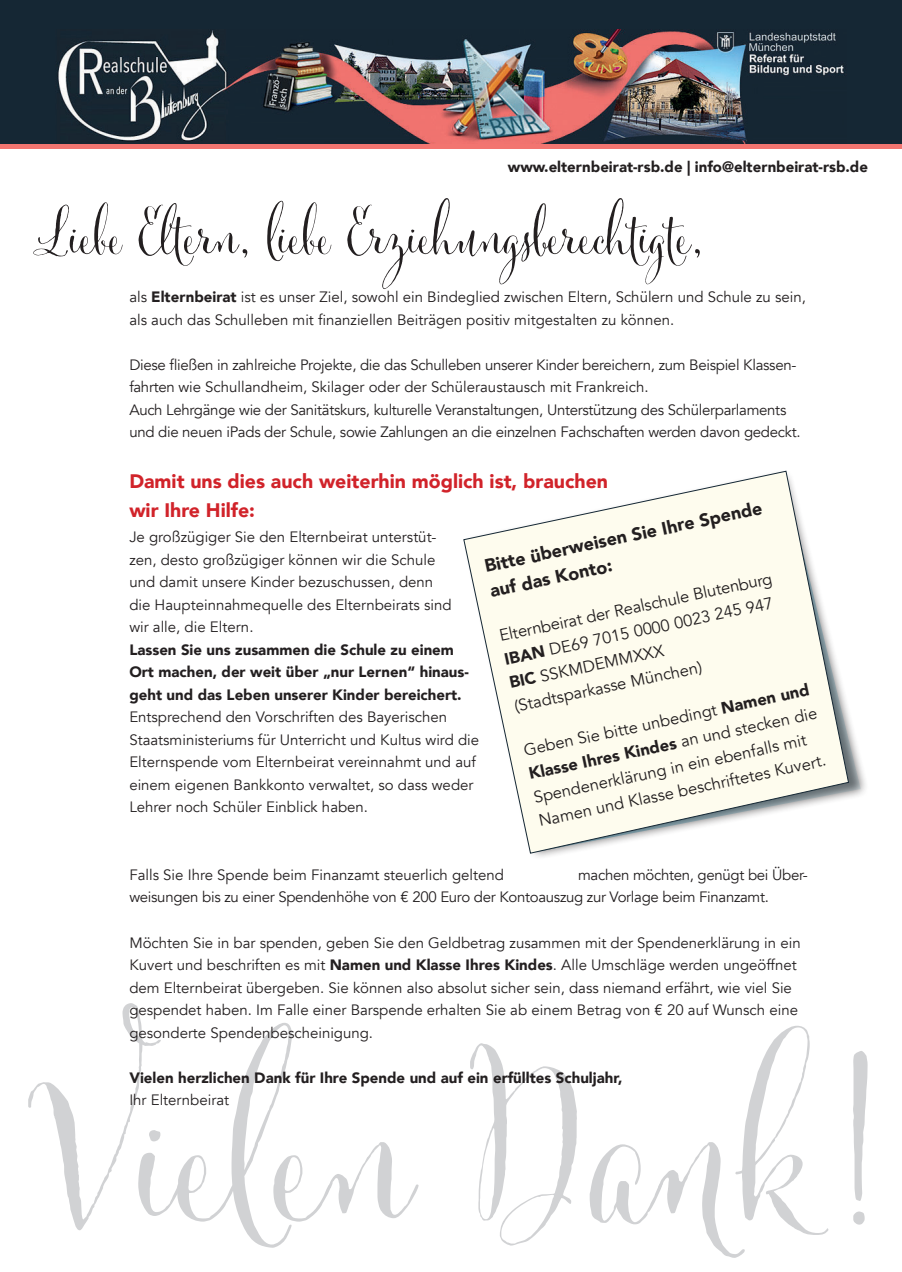
<style>
.page{position:relative;width:902px;height:1272px;background:#fff}
.page>*{position:absolute;margin:0;border:0;box-sizing:border-box;transform-origin:0 0}
.t1{font:246px "Cantoni Pro";color:#d1d2d4}
.t2{font:66px "Cantoni Pro";color:#231f20}
.t3{font:900 19.5px/28.5px "Avenir";color:#d1232a}
.t4{font:900 18px/25.5px "Avenir";color:#231f20}
.t5{font:16.5px/24px "Avenir";color:#231f20}
.t6{font:15px/22.5px "Avenir";color:#231f20}
.t7{font:15px/22.5px "Avenir";letter-spacing:-.02em;color:#231f20}
.t8{font:900 15px/22.5px "Avenir";color:#231f20}
.s1{font-weight:900}
</style>
<div class="page">
<div style="left:0;top:0;width:901px;height:147px;background:#152734"></div>
<img style="left:56px;top:30px;width:790px;height:115px">
<hr style="left:0;top:145px;width:901px;height:4px;background:#f27570">
<svg style="left:848px;top:713px;width:12px;height:85px"></svg>
<svg style="left:463px;top:471px;width:385px;height:382px"></svg>
<p class="t8" style="left:508px;top:155px;width:361px">www.elternbeirat-rsb.de | info@elternbeirat-rsb.de</p>
<h2 class="t2" style="left:37px;top:193px;width:666px">Liebe Eltern, liebe Erziehungsberechtigte,</h2>
<p class="t6" style="left:129px;top:286px;width:678px">als <span class="s1">Elternbeirat</span> ist es unser Ziel, sowohl ein Bindeglied zwischen Eltern, Schülern und Schule zu sein, als auch das Schulleben mit finanziellen Beiträgen positiv mitgestalten zu können.</p>
<p class="t7" style="left:129px;top:353px;width:672px">Diese fließen in zahlreiche Projekte, die das Schulleben unserer Kinder bereichern, zum Beispiel Klassen&shy;fahrten wie Schullandheim, Skilager oder der Schüleraustausch mit Frankreich.<br>Auch Lehrgänge wie der Sanitätskurs, kulturelle Veranstaltungen, Unterstützung des Schülerparlaments und die neuen iPads der Schule, sowie Zahlungen an die einzelnen Fachschaften werden davon gedeckt.</p>
<h3 class="t3" style="left:129px;top:466px;width:480px">Damit uns dies auch weiterhin möglich ist, brauchen wir Ihre Hilfe:</h3>
<p class="t6" style="left:129px;top:526px;width:324px">Je großzügiger Sie den Elternbeirat unterstüt&shy;zen, desto großzügiger können wir die Schule und damit unsere Kinder bezuschussen, denn die Haupteinnahmequelle des Elternbeirats sind wir alle, die Eltern.</p>
<p class="t8" style="left:129px;top:638px;width:341px">Lassen Sie uns zusammen die Schule zu einem<br>Ort machen, der weit über „nur Lernen“ hinaus&shy;geht und das Leben unserer Kinder bereichert.</p>
<p class="t6" style="left:129px;top:706px;width:351px">Entsprechend den Vorschriften des Bayerischen Staatsministeriums für Unterricht und Kultus wird die Elternspende vom Elternbeirat vereinnahmt und auf einem eigenen Bankkonto verwaltet, so dass weder Lehrer noch Schüler Einblick haben.</p>
<p class="t4" style="left:482px;top:553px;width:285px;rotate:-12deg">Bitte überweisen Sie Ihre Spende auf das Konto:</p>
<p class="t5" style="left:497px;top:624px;width:280px;rotate:-12deg">Elternbeirat der Realschule Blutenburg<br><span class="s1">IBAN</span> DE69 7015 0000 0023 245 947<br><span class="s1">BIC</span> SSKMDEMMXXX<br>(Stadtsparkasse München)</p>
<p class="t5" style="left:521px;top:738px;width:296px;rotate:-12deg">Geben Sie bitte unbedingt <span class="s1">Namen und Klasse Ihres Kindes</span> an und stecken die Spendenerklärung in ein ebenfalls mit Namen und Klasse beschriftetes Kuvert.</p>
<p class="t7" style="left:129px;top:863px;width:680px;text-indent:449px">machen möchten, genügt bei Über&shy;weisungen bis zu einer Spendenhöhe von € 200 Euro der Kontoauszug zur Vorlage beim Finanzamt.</p>
<p class="t6" style="left:129px;top:931px;width:672px">Möchten Sie in bar spenden, geben Sie den Geldbetrag zusammen mit der Spendenerklärung in ein Kuvert und beschriften es mit <span class="s1">Namen und Klasse Ihres Kindes</span>. Alle Umschläge werden ungeöffnet dem Elternbeirat übergeben. Sie können also absolut sicher sein, dass niemand erfährt, wie viel Sie gespendet haben. Im Falle einer Barspende erhalten Sie ab einem Betrag von € 20 auf Wunsch eine gesonderte Spendenbescheinigung.</p>
<p class="t8" style="left:129px;top:1065px;width:494px">Vielen herzlichen Dank für Ihre Spende und auf ein erfülltes Schuljahr,</p>
<p class="t6" style="left:129px;top:1088px;width:101px">Ihr Elternbeirat</p>
<p class="t6" style="left:129px;top:863px;width:376px">Falls Sie Ihre Spende beim Finanzamt steuerlich geltend</p>
<h1 class="t1" style="left:33px;top:994px;width:850px">Vielen Dank!</h1>
</div>
